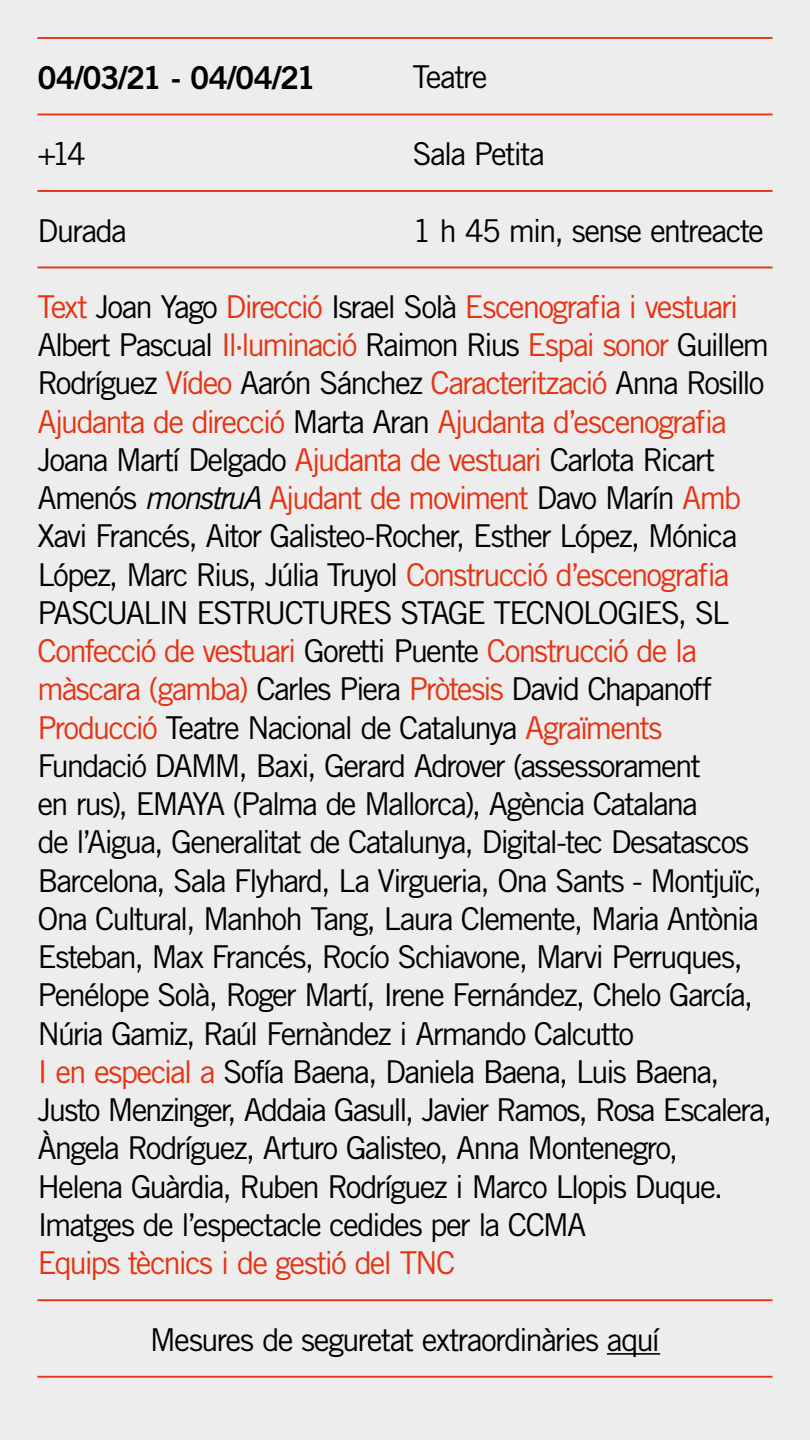
<style>
.page{position:relative;width:810px;height:1440px;background:#ededed}
.page>*{position:absolute;margin:0;border:0;box-sizing:border-box;transform-origin:0 0}
.t1{font:31.5px/38.2px "Trade Gothic LT Std";letter-spacing:-.06em;color:#000}
.t2{font:31.5px "Trade Gothic LT Std";letter-spacing:-.065em;color:#e63312}
.t3{font:31.5px "Trade Gothic LT Std Bd 2";letter-spacing:-.035em;color:#000}
.s1{color:#e63312}
.s2{font-style:italic}
</style>
<div class="page">
<hr style="left:38px;top:37px;width:734px;height:2px;background:#e63312">
<hr style="left:38px;top:114px;width:734px;height:1px;background:#e63312">
<hr style="left:38px;top:190px;width:734px;height:2px;background:#e63312">
<hr style="left:38px;top:267px;width:734px;height:1px;background:#e63312">
<hr style="left:38px;top:1299px;width:734px;height:2px;background:#e63312">
<hr style="left:38px;top:1376px;width:734px;height:2px;background:#e63312">
<hr style="left:607px;top:1353px;width:53px;height:2px;background:#000">
<p class="t3" style="left:38px;top:58px;width:280px">04/03/21 - 04/04/21</p>
<p class="t1" style="left:38px;top:134px;width:50px">+14</p>
<p class="t1" style="left:412px;top:58px;width:77px">Teatre</p>
<p class="t1" style="left:412px;top:134px;width:134px">Sala Petita</p>
<p class="t1" style="left:38px;top:211px;width:91px">Durada</p>
<p class="t1" style="left:413px;top:211px;width:353px">1 h 45 min, sense entreacte</p>
<p class="t1" style="left:37px;top:287px;width:736px"><span class="s1">Text</span> Joan Yago <span class="s1">Direcció</span> Israel Solà <span class="s1">Escenografia i vestuari </span>Albert Pascual <span class="s1">Il·luminació</span> Raimon Rius <span class="s1">Espai sonor</span> Guillem Rodríguez <span class="s1">Vídeo</span> Aarón Sánchez <span class="s1">Caracterització</span> Anna Rosillo <span class="s1">Ajudanta de direcció</span> Marta Aran <span class="s1">Ajudanta d’escenografia </span>Joana Martí Delgado <span class="s1">Ajudanta de vestuari</span> Carlota Ricart Amenós <span class="s2">monstruA</span> <span class="s1">Ajudant de moviment</span> Davo Marín <span class="s1">Amb </span>Xavi Francés, Aitor Galisteo-Rocher, Esther López, Mónica López, Marc Rius, Júlia Truyol <span class="s1">Construcció d’escenografia </span>PASCUALIN ESTRUCTURES STAGE TECNOLOGIES, SL <span class="s1">Confecció de vestuari</span> Goretti Puente <span class="s1">Construcció de la màscara (gamba)</span> Carles Piera <span class="s1">Pròtesis</span> David Chapanoff <span class="s1">Producció</span> Teatre Nacional de Catalunya <span class="s1">Agraïments </span>Fundació DAMM, Baxi, Gerard Adrover (assessorament<br>en rus), EMAYA (Palma de Mallorca), Agència Catalana<br>de l’Aigua, Generalitat de Catalunya, Digital-tec Desatascos Barcelona, Sala Flyhard, La Virgueria, Ona Sants - Montjuïc, Ona Cultural, Manhoh Tang, Laura Clemente, Maria Antònia Esteban, Max Francés, Rocío Schiavone, Marvi Perruques, Penélope Solà, Roger Martí, Irene Fernández, Chelo García, Núria Gamiz, Raúl Fernàndez i Armando Calcutto<br><span class="s1">I en especial a</span> Sofía Baena, Daniela Baena, Luis Baena, Justo Menzinger, Addaia Gasull, Javier Ramos, Rosa Escalera, Àngela Rodríguez, Arturo Galisteo, Anna Montenegro,<br>Helena Guàrdia, Ruben Rodríguez i Marco Llopis Duque.<br>Imatges de l’espectacle cedides per la CCMA</p>
<p class="t2" style="left:37px;top:1244px;width:420px">Equips tècnics i de gestió del TNC</p>
<p class="t1" style="left:150px;top:1320px;width:512px">Mesures de seguretat extraordinàries aquí</p>
</div>
